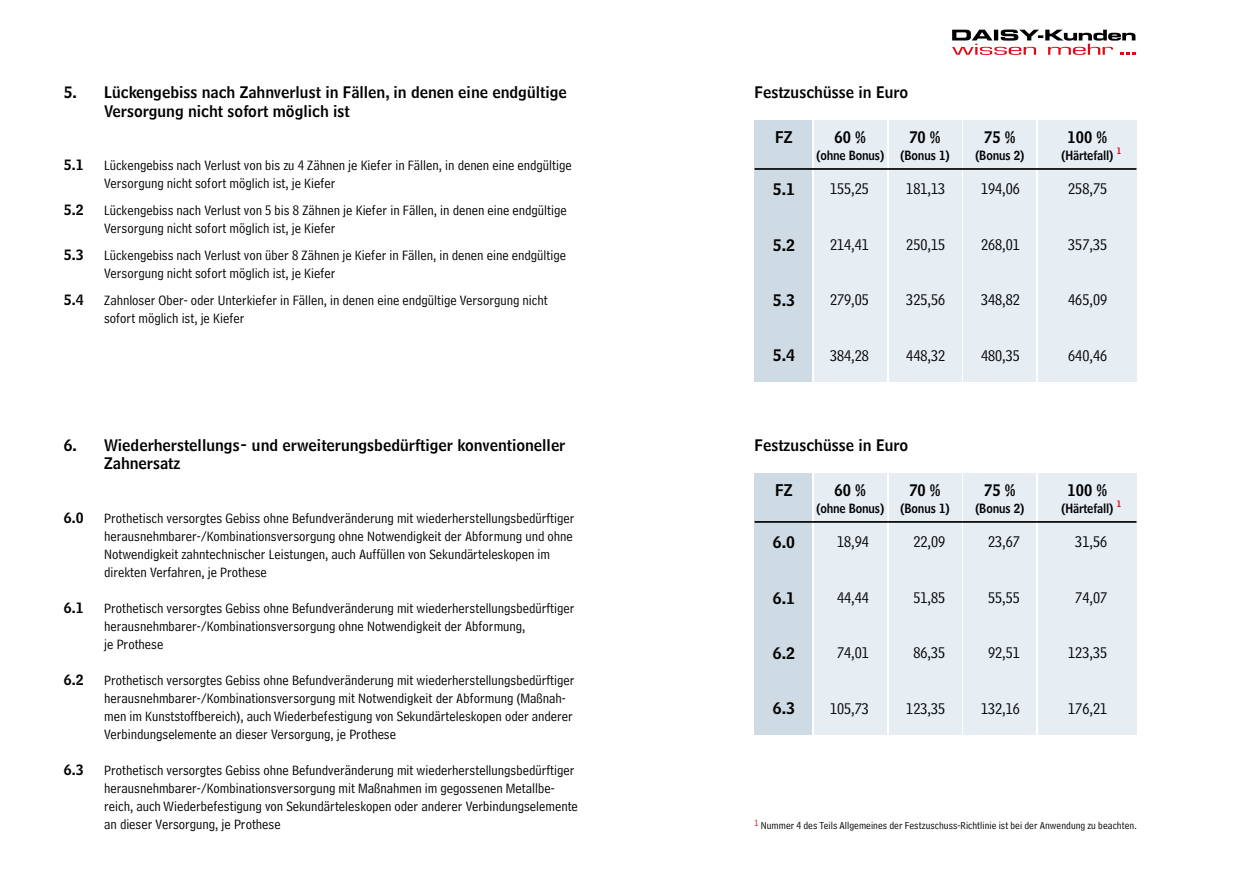
<style>
.page{position:relative;width:1259px;height:893px;background:#fff}
.page>*{position:absolute;margin:0;border:0;box-sizing:border-box;transform-origin:0 0}
.t1{font:15.9px "Bell Centennial Address";color:#000}
.t2{font:15.9px "Bell Centennial Name And Number";color:#000}
.t3{font:15.9px "Bell Centennial Name And Number";color:#000;scale:.93 1}
.t4{font:15.75px/18.9px "Bell Centennial Name And Number";color:#000}
.t5{font:14.25px/18px "Bell Centennial Address";color:#000}
.t6{font:14.25px "Bell Centennial Name And Number";color:#000}
.t7{font:12.6px "Bell Centennial Name And Number";letter-spacing:-.01em;color:#000;scale:.93 1}
.t8{font:10.65px "Bell Centennial Address";letter-spacing:.005em;color:#000}
.t9{font:9.15px "Bell Centennial Address";color:#e30613}
.t10{font:8.85px "Bell Centennial Name And Number";color:#e30613;scale:.93 1}
</style>
<div class="page">
<svg style="left:952px;top:30px;width:183px;height:25px"></svg>
<div style="left:754px;top:121px;width:57px;height:261px;background:#cedbe5"></div>
<div style="left:814px;top:121px;width:72px;height:261px;background:#e6edf3"></div>
<div style="left:889px;top:121px;width:72px;height:261px;background:#e6edf3"></div>
<div style="left:963px;top:121px;width:73px;height:261px;background:#e6edf3"></div>
<div style="left:1038px;top:121px;width:98px;height:261px;background:#e6edf3"></div>
<hr style="left:754px;top:168px;width:382px;height:2px;background:#000">
<div style="left:754px;top:473px;width:57px;height:262px;background:#cedbe5"></div>
<div style="left:814px;top:473px;width:72px;height:262px;background:#e6edf3"></div>
<div style="left:889px;top:473px;width:72px;height:262px;background:#e6edf3"></div>
<div style="left:963px;top:473px;width:73px;height:262px;background:#e6edf3"></div>
<div style="left:1038px;top:473px;width:98px;height:262px;background:#e6edf3"></div>
<hr style="left:754px;top:521px;width:382px;height:2px;background:#000">
<p class="t4" style="left:104px;top:82px;width:464px;text-indent:-40px">5. Lückengebiss nach Zahnverlust in Fällen, in denen eine endgültige<br>Versorgung nicht sofort möglich ist</p>
<p class="t6" style="left:64px;top:156px;width:21px">5.1</p>
<p class="t5" style="left:104px;top:157px;width:469px">Lückengebiss nach Verlust von bis zu 4 Zähnen je Kiefer in Fällen, in denen eine endgültige<br>Versorgung nicht sofort möglich ist, je Kiefer</p>
<p class="t6" style="left:64px;top:201px;width:21px">5.2</p>
<p class="t5" style="left:104px;top:202px;width:464px">Lückengebiss nach Verlust von 5 bis 8 Zähnen je Kiefer in Fällen, in denen eine endgültige<br>Versorgung nicht sofort möglich ist, je Kiefer</p>
<p class="t6" style="left:64px;top:246px;width:21px">5.3</p>
<p class="t5" style="left:104px;top:247px;width:463px">Lückengebiss nach Verlust von über 8 Zähnen je Kiefer in Fällen, in denen eine endgültige<br>Versorgung nicht sofort möglich ist, je Kiefer</p>
<p class="t6" style="left:64px;top:291px;width:21px">5.4</p>
<p class="t5" style="left:104px;top:292px;width:445px">Zahnloser Ober- oder Unterkiefer in Fällen, in denen eine endgültige Versorgung nicht sofort möglich ist, je Kiefer</p>
<p class="t4" style="left:104px;top:435px;width:463px;text-indent:-40px">6. Wiederherstellungs- und erweiterungsbedürftiger konventioneller<br>Zahnersatz</p>
<p class="t6" style="left:64px;top:509px;width:21px">6.0</p>
<p class="t5" style="left:104px;top:509px;width:472px">Prothetisch versorgtes Gebiss ohne Befundveränderung mit wiederherstellungsbedürftiger herausnehmbarer-/Kombinationsversorgung ohne Notwendigkeit der Abformung und ohne Notwendigkeit zahntechnischer Leistungen, auch Auffüllen von Sekundärteleskopen im direkten Verfahren, je Prothese</p>
<p class="t6" style="left:64px;top:599px;width:21px">6.1</p>
<p class="t5" style="left:104px;top:599px;width:472px">Prothetisch versorgtes Gebiss ohne Befundveränderung mit wiederherstellungsbedürftiger herausnehmbarer-/Kombinationsversorgung ohne Notwendigkeit der Abformung,<br>je Prothese</p>
<p class="t6" style="left:64px;top:671px;width:21px">6.2</p>
<p class="t5" style="left:104px;top:671px;width:472px">Prothetisch versorgtes Gebiss ohne Befundveränderung mit wiederherstellungsbedürftiger herausnehmbarer-/Kombinationsversorgung mit Notwendigkeit der Abformung (Maßnah&shy;men im Kunststoffbereich), auch Wiederbefestigung von Sekundärteleskopen oder anderer Verbindungselemente an dieser Versorgung, je Prothese</p>
<p class="t6" style="left:64px;top:761px;width:21px">6.3</p>
<p class="t5" style="left:104px;top:761px;width:475px">Prothetisch versorgtes Gebiss ohne Befundveränderung mit wiederherstellungsbedürftiger herausnehmbarer-/Kombinationsversorgung mit Maßnahmen im gegossenen Metallbe&shy;reich, auch Wiederbefestigung von Sekundärteleskopen oder anderer Verbindungselemente an dieser Versorgung, je Prothese</p>
<p class="t4" style="left:754px;top:82px;width:155px">Festzuschüsse in Euro</p>
<p class="t2" style="left:775px;top:127px;width:19px">FZ</p>
<p class="t3" style="left:834px;top:127px;width:35px">60 %</p>
<p class="t7" style="left:816px;top:148px;width:75px">(ohne Bonus)</p>
<p class="t3" style="left:909px;top:127px;width:35px">70 %</p>
<p class="t7" style="left:900px;top:148px;width:55px">(Bonus 1)</p>
<p class="t3" style="left:984px;top:127px;width:35px">75 %</p>
<p class="t7" style="left:975px;top:148px;width:55px">(Bonus 2)</p>
<p class="t3" style="left:1067px;top:127px;width:44px">100 %</p>
<p class="t7" style="left:1061px;top:148px;width:58px">(Härtefall)</p>
<p class="t10" style="left:1117px;top:146px;width:6px">1</p>
<p class="t2" style="left:773px;top:179px;width:24px">5.1</p>
<p class="t1" style="left:830px;top:180px;width:40px">155,25</p>
<p class="t1" style="left:906px;top:180px;width:40px">181,13</p>
<p class="t1" style="left:981px;top:180px;width:40px">194,06</p>
<p class="t1" style="left:1068px;top:180px;width:40px">258,75</p>
<p class="t2" style="left:773px;top:235px;width:24px">5.2</p>
<p class="t1" style="left:830px;top:235px;width:40px">214,41</p>
<p class="t1" style="left:906px;top:235px;width:40px">250,15</p>
<p class="t1" style="left:981px;top:235px;width:40px">268,01</p>
<p class="t1" style="left:1068px;top:235px;width:40px">357,35</p>
<p class="t2" style="left:773px;top:290px;width:24px">5.3</p>
<p class="t1" style="left:830px;top:291px;width:40px">279,05</p>
<p class="t1" style="left:906px;top:291px;width:40px">325,56</p>
<p class="t1" style="left:981px;top:291px;width:40px">348,82</p>
<p class="t1" style="left:1068px;top:291px;width:40px">465,09</p>
<p class="t2" style="left:773px;top:346px;width:24px">5.4</p>
<p class="t1" style="left:830px;top:346px;width:40px">384,28</p>
<p class="t1" style="left:906px;top:346px;width:40px">448,32</p>
<p class="t1" style="left:981px;top:346px;width:40px">480,35</p>
<p class="t1" style="left:1068px;top:346px;width:40px">640,46</p>
<p class="t4" style="left:754px;top:435px;width:155px">Festzuschüsse in Euro</p>
<p class="t2" style="left:775px;top:480px;width:19px">FZ</p>
<p class="t3" style="left:834px;top:480px;width:35px">60 %</p>
<p class="t7" style="left:816px;top:500px;width:75px">(ohne Bonus)</p>
<p class="t3" style="left:909px;top:480px;width:35px">70 %</p>
<p class="t7" style="left:900px;top:500px;width:55px">(Bonus 1)</p>
<p class="t3" style="left:984px;top:480px;width:35px">75 %</p>
<p class="t7" style="left:975px;top:500px;width:55px">(Bonus 2)</p>
<p class="t3" style="left:1067px;top:480px;width:44px">100 %</p>
<p class="t7" style="left:1061px;top:500px;width:58px">(Härtefall)</p>
<p class="t10" style="left:1117px;top:499px;width:6px">1</p>
<p class="t2" style="left:773px;top:532px;width:24px">6.0</p>
<p class="t1" style="left:837px;top:533px;width:33px">18,94</p>
<p class="t1" style="left:913px;top:533px;width:33px">22,09</p>
<p class="t1" style="left:988px;top:533px;width:33px">23,67</p>
<p class="t1" style="left:1075px;top:533px;width:33px">31,56</p>
<p class="t2" style="left:773px;top:588px;width:24px">6.1</p>
<p class="t1" style="left:837px;top:588px;width:33px">44,44</p>
<p class="t1" style="left:913px;top:588px;width:33px">51,85</p>
<p class="t1" style="left:988px;top:588px;width:33px">55,55</p>
<p class="t1" style="left:1075px;top:588px;width:33px">74,07</p>
<p class="t2" style="left:773px;top:643px;width:24px">6.2</p>
<p class="t1" style="left:837px;top:644px;width:33px">74,01</p>
<p class="t1" style="left:913px;top:644px;width:33px">86,35</p>
<p class="t1" style="left:988px;top:644px;width:33px">92,51</p>
<p class="t1" style="left:1068px;top:644px;width:40px">123,35</p>
<p class="t2" style="left:773px;top:698px;width:24px">6.3</p>
<p class="t1" style="left:830px;top:699px;width:40px">105,73</p>
<p class="t1" style="left:906px;top:699px;width:40px">123,35</p>
<p class="t1" style="left:981px;top:699px;width:40px">132,16</p>
<p class="t1" style="left:1068px;top:699px;width:40px">176,21</p>
<p class="t9" style="left:754px;top:818px;width:6px">1</p>
<p class="t8" style="left:761px;top:819px;width:377px">Nummer 4 des Teils Allgemeines der Festzuschuss-Richtlinie ist bei der Anwendung zu beachten.</p>
</div>
